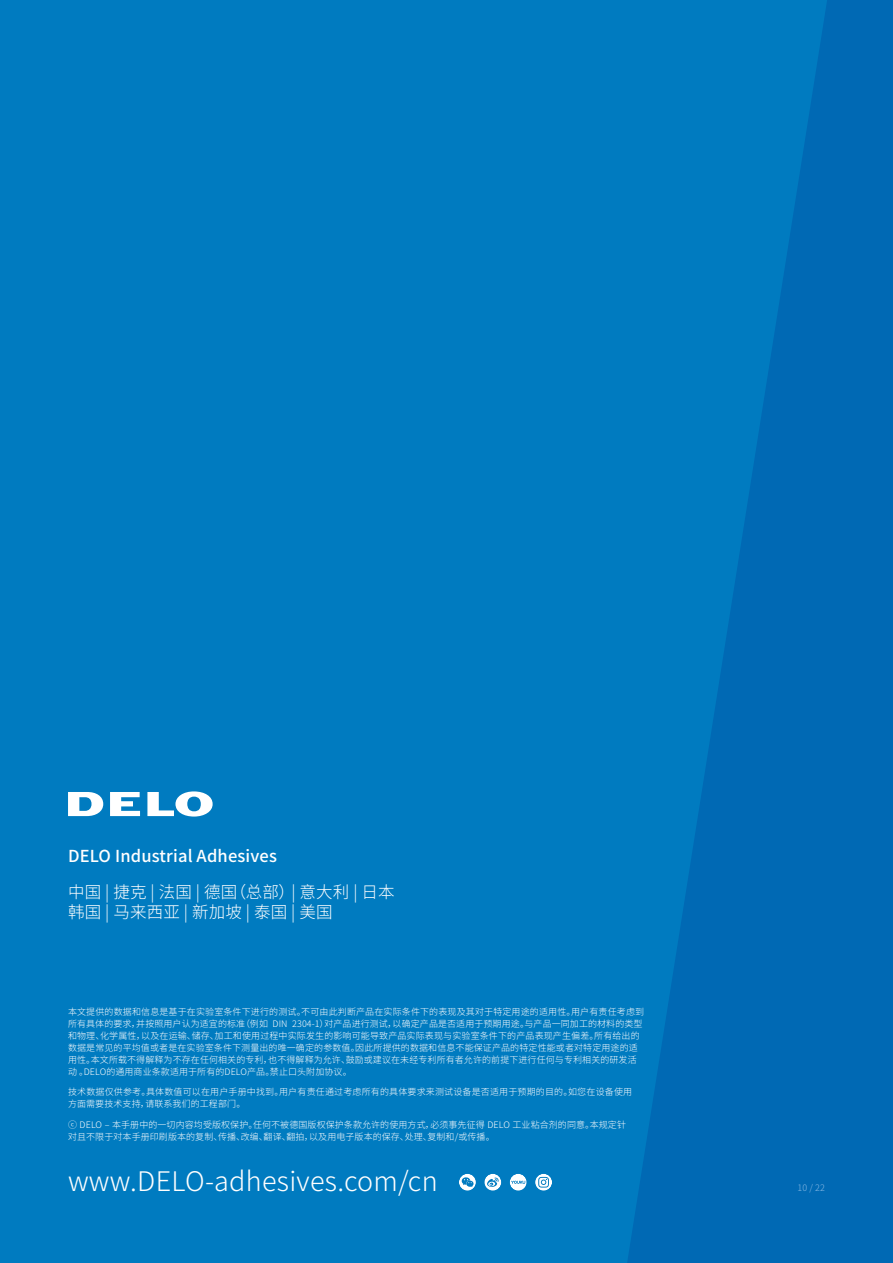
<style>
.page{position:relative;width:893px;height:1263px;background:#007bc0}
.page>*{position:absolute;margin:0;border:0;box-sizing:border-box;transform-origin:0 0}
.t1{font:300 27px "Noto Sans CJ Ksc";letter-spacing:.01em;color:#fff}
.t2{font:300 16.5px/19.5px "Noto Sans CJ Ksc";letter-spacing:.01em;color:#fff}
.t3{font:500 16.5px "Noto Sans CJ Ksc";letter-spacing:.01em;color:#fff}
.t4{font:300 9px/12px "Noto Sans CJ Ksc";letter-spacing:.01em;color:#fff}
.t5{font:300 9px "Noto Sans CJ Ksc";color:#88b9e4}
</style>
<div class="page">
<svg style="left:627px;top:0;width:266px;height:1263px;fill:#0069b4"></svg>
<svg style="left:110px;top:792px;width:30px;height:24px"></svg>
<svg style="left:68px;top:792px;width:35px;height:24px"></svg>
<svg style="left:147px;top:791px;width:66px;height:25px"></svg>
<svg style="left:535px;top:1174px;width:17px;height:17px"></svg>
<svg style="left:510px;top:1174px;width:17px;height:17px"></svg>
<svg style="left:484px;top:1174px;width:17px;height:17px"></svg>
<svg style="left:459px;top:1174px;width:17px;height:17px"></svg>
<h2 class="t3" style="left:68px;top:846px;width:210px">DELO Industrial Adhesives</h2>
<h2 class="t2" style="left:68px;top:883px;width:328px">中国 | 捷克 | 法国 | 德国（总部）| 意大利 | 日本韩国 | 马来西亚 | 新加坡 | 泰国 | 美国</h2>
<p class="t4" style="left:68px;top:1005px;width:578px">本文提供的数据和信息是基于在实验室条件下进行的测试。不可由此判断产品在实际条件下的表现及其对于特定用途的适用性。用户有责任考虑到所有具体的要求，并按照用户认为适宜的标准（例如 DIN 2304-1）对产品进行测试，以确定产品是否适用于预期用途。与产品一同加工的材料的类型和物理、化学属性，以及在运输、储存、加工和使用过程中实际发生的影响可能导致产品实际表现与实验室条件下的产品表现产生偏差。所有给出的数据是常见的平均值或者是在实验室条件下测量出的唯一确定的参数值。因此所提供的数据和信息不能保证产品的特定性能或者对特定用途的适用性。本文所载不得解释为不存在任何相关的专利，也不得解释为允许、鼓励或建议在未经专利所有者允许的前提下进行任何与专利相关的研发活动 。DELO的通用商业条款适用于所有的DELO产品。禁止口头附加协议。</p>
<p class="t4" style="left:68px;top:1086px;width:566px">技术数据仅供参考。具体数值可以在用户手册中找到。用户有责任通过考虑所有的具体要求来测试设备是否适用于预期的目的。如您在设备使用方面需要技术支持，请联系我们的工程部门。</p>
<p class="t4" style="left:68px;top:1118px;width:559px">ⓒ DELO – 本手册中的一切内容均受版权保护。任何不被德国版权保护条款允许的使用方式，必须事先征得 DELO 工业粘合剂的同意。本规定针对且不限于对本手册印刷版本的复制、传播、改编、翻译、翻拍，以及用电子版本的保存、处理、复制和/或传播。</p>
<h1 class="t1" style="left:68px;top:1165px;width:371px">www.DELO-adhesives.com/cn</h1>
<p class="t5" style="left:798px;top:1182px;width:29px">10 / 22</p>
</div>
